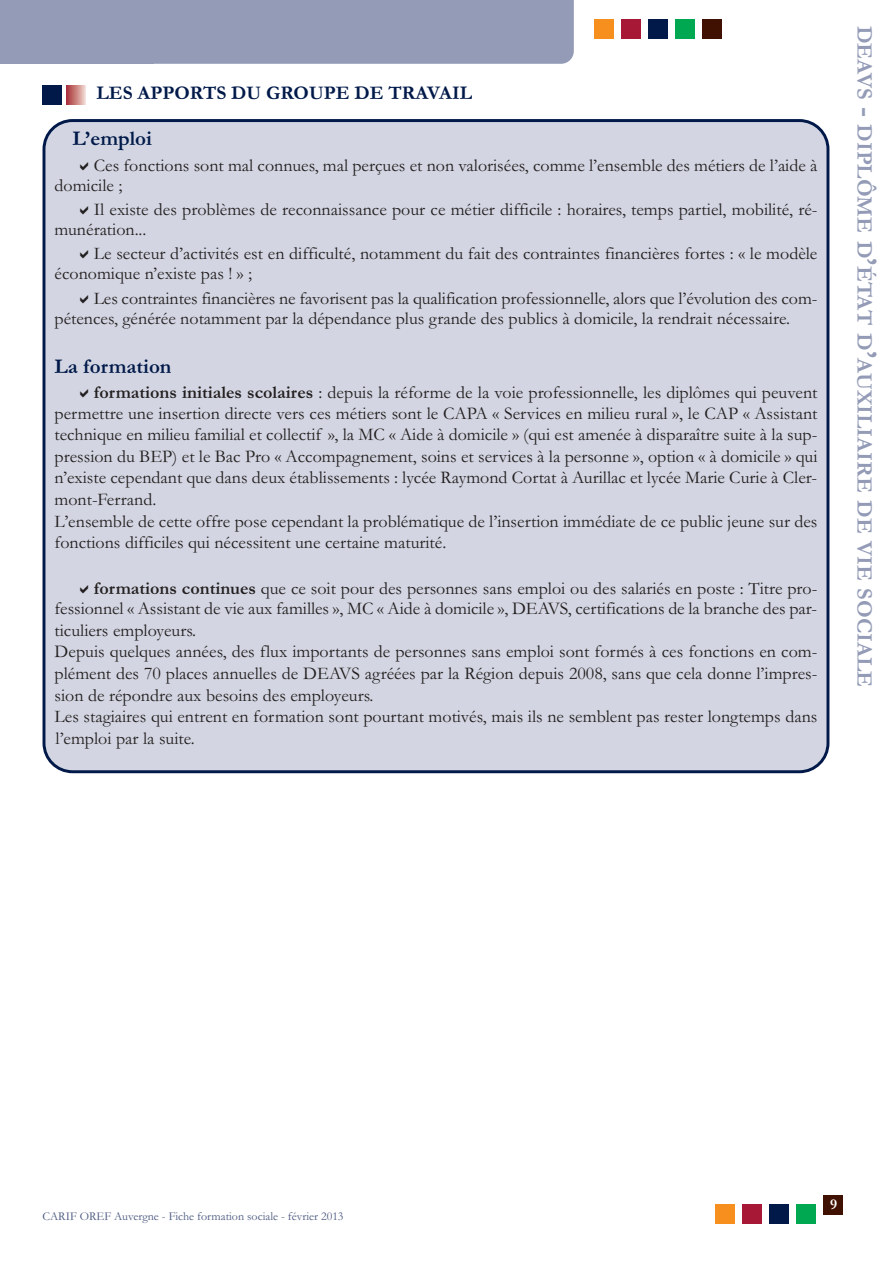
<style>
.page{position:relative;width:893px;height:1263px;background:#fff}
.page>*{position:absolute;margin:0;border:0;box-sizing:border-box;transform-origin:0 0}
.t1{font:700 22.5px "Garamond";color:#939bb6}
.t2{font:700 21px "Garamond";color:#001949}
.t3{font:700 19.5px "Garamond";color:#001949}
.t4{font:18px/21.5px "Garamond";color:#231f20}
.t5{font:700 15px "Garamond";color:#fff}
.t6{font:12px "Garamond";color:#4b5980}
.s1{font-weight:700}
.s2{font-size:30px}
</style>
<div class="page">
<div style="left:154px;top:0;width:420px;height:64px;background:#939bb6"></div>
<div style="left:0;top:0;width:154px;height:64px;background:#939bb6"></div>
<div style="left:715px;top:1204px;width:19px;height:19px;background:#f68f1e"></div>
<div style="left:742px;top:1204px;width:19px;height:19px;background:#a61836"></div>
<div style="left:769px;top:1204px;width:19px;height:19px;background:#001949"></div>
<div style="left:796px;top:1204px;width:19px;height:19px;background:#00a851"></div>
<div style="left:823px;top:1195px;width:19px;height:19px;background:#401000"></div>
<div style="left:43px;top:85px;width:19px;height:19px;background:#001949"></div>
<div style="left:66px;top:85px;width:20px;height:19px;background:linear-gradient(to right,#a72c31,#edd2c9)"></div>
<div style="left:594px;top:20px;width:19px;height:19px;background:#f68f1e"></div>
<div style="left:621px;top:20px;width:19px;height:19px;background:#a61836"></div>
<div style="left:648px;top:20px;width:19px;height:19px;background:#001949"></div>
<div style="left:675px;top:20px;width:19px;height:19px;background:#00a851"></div>
<div style="left:702px;top:20px;width:20px;height:19px;background:#401000"></div>
<div style="left:43px;top:119px;width:786px;height:654px;background:#d3d6e2"></div>
<svg style="left:80px;top:162px;width:8px;height:8px"></svg>
<svg style="left:80px;top:206px;width:8px;height:8px"></svg>
<svg style="left:80px;top:250px;width:8px;height:9px"></svg>
<svg style="left:80px;top:295px;width:8px;height:8px"></svg>
<svg style="left:80px;top:389px;width:8px;height:9px"></svg>
<svg style="left:80px;top:585px;width:8px;height:8px"></svg>
<p class="t3" style="left:97px;top:81px;width:377px">LES APPORTS DU GROUPE DE TRAVAIL</p>
<p class="t2" style="left:73px;top:125px;width:81px">L’emploi</p>
<p class="t4" style="left:55px;top:154px;width:764px;line-height:20.1px;text-indent:39px">Ces fonctions sont mal connues, mal perçues et non valorisées, comme l’ensemble des métiers de l’aide à domicile ;</p>
<p class="t4" style="left:55px;top:199px;width:764px;line-height:20.1px;text-indent:39px">Il existe des problèmes de reconnaissance pour ce métier difficile : horaires, temps partiel, mobilité, ré&shy;munération...</p>
<p class="t4" style="left:55px;top:243px;width:764px;line-height:20.1px;text-indent:39px">Le secteur d’activités est en difficulté, notamment du fait des contraintes financières fortes : « le modèle économique n’existe pas ! » ;</p>
<p class="t4" style="left:55px;top:287px;width:764px;line-height:20.1px;text-indent:39px">Les contraintes financières ne favorisent pas la qualification professionnelle, alors que l’évolution des com&shy;pétences, générée notamment par la dépendance plus grande des publics à domicile, la rendrait nécessaire.</p>
<p class="t2" style="left:55px;top:353px;width:119px">La formation</p>
<p class="t4" style="left:55px;top:381px;width:764px;text-indent:39px"><span class="s1">formations initiales scolaires</span> : depuis la réforme de la voie professionnelle, les diplômes qui peuvent permettre une insertion directe vers ces métiers sont le CAPA « Services en milieu rural », le CAP « Assistant technique en milieu familial et collectif », la MC « Aide à domicile » (qui est amenée à disparaître suite à la sup&shy;pression du BEP) et le Bac Pro « Accompagnement, soins et services à la personne », option « à domicile » qui n’existe cependant que dans deux établissements : lycée Raymond Cortat à Aurillac et lycée Marie Curie à Cler&shy;mont-Ferrand.<br>L’ensemble de cette offre pose cependant la problématique de l’insertion immédiate de ce public jeune sur des fonctions difficiles qui nécessitent une certaine maturité.</p>
<p class="t4" style="left:55px;top:577px;width:764px;text-indent:39px"><span class="s1">formations continues</span> que ce soit pour des personnes sans emploi ou des salariés en poste : Titre pro&shy;fessionnel « Assistant de vie aux familles », MC « Aide à domicile », DEAVS, certifications de la branche des par&shy;ticuliers employeurs.<br>Depuis quelques années, des flux importants de personnes sans emploi sont formés à ces fonctions en com&shy;plément des 70 places annuelles de DEAVS agréées par la Région depuis 2008, sans que cela donne l’impres&shy;sion de répondre aux besoins des employeurs.<br>Les stagiaires qui entrent en formation sont pourtant motivés, mais ils ne semblent pas rester longtemps dans l’emploi par la suite.</p>
<p class="t1" style="left:878px;top:26px;width:663px;rotate:90deg">DEAVS <span class="s2">-</span> DIPLÔME D<span class="s2">’</span>ÉTAT D<span class="s2">’</span>AUXILIAIRE DE VIE SOCIALE</p>
<p class="t6" style="left:43px;top:1208px;width:303px">CARIF OREF Auvergne - Fiche formation sociale - février 2013</p>
<p class="t5" style="left:830px;top:1195px;width:9px">9</p>
</div>
